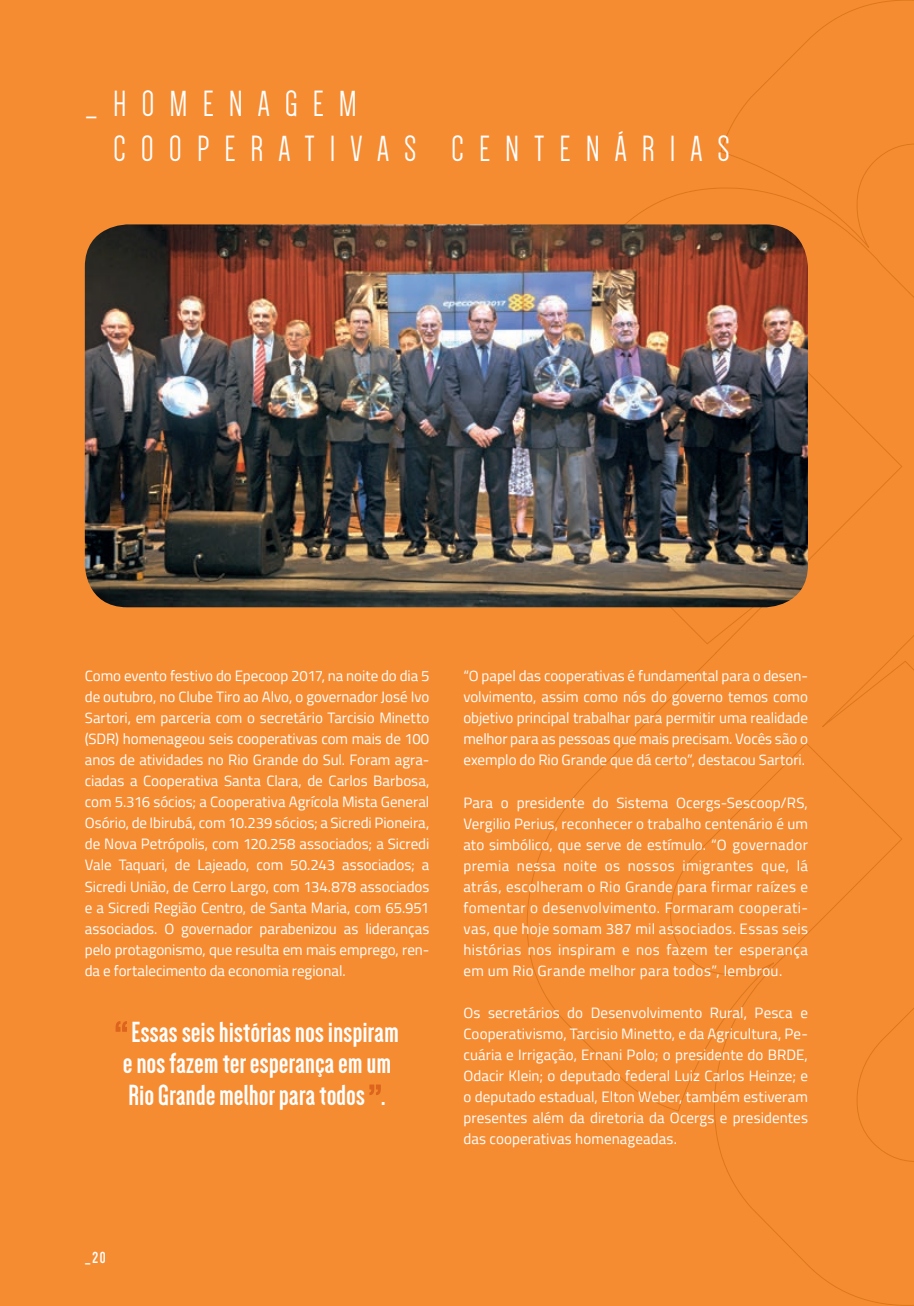
<style>
.page{position:relative;width:914px;height:1306px;background:#fff}
.page>*{position:absolute;margin:0;border:0;box-sizing:border-box;transform-origin:0 0}
.t1{font:37.5px/45px "Dense";letter-spacing:.4em;color:#fff}
.t2{font:700 30px/31.5px "Dense W01";letter-spacing:.015em;color:#fff}
.t3{font:700 16.5px "Dense W01";color:#fff}
.t4{font:15px/21px "Titillium";letter-spacing:.005em;color:#fff;text-align:justify}
</style>
<div class="page">
<div style="left:0;top:0;width:914px;height:1305px;background:#f68c32"></div>
<svg style="left:523px;top:0;width:391px;height:1305px"></svg>
<img style="left:85px;top:224px;width:723px;height:383px">
<svg style="left:116px;top:1021px;width:11px;height:10px"></svg>
<svg style="left:369px;top:1084px;width:12px;height:11px"></svg>
<h1 class="t1" style="left:113px;top:81px;width:618px;text-indent:-28px">_ HOMENAGEM<br>COOPERATIVAS CENTENÁRIAS</h1>
<p class="t4" style="left:85px;top:665px;width:346px">Como evento festivo do Epecoop 2017, na noite do dia 5 de outubro, no Clube Tiro ao Alvo, o governador José Ivo Sartori, em parceria com o secretário Tarcisio Minetto (SDR) homenageou seis cooperativas com mais de 100 anos de atividades no Rio Grande do Sul. Foram agra&shy;ciadas a Cooperativa Santa Clara, de Carlos Barbosa, com 5.316 sócios; a Cooperativa Agrícola Mista General Osório, de Ibirubá, com 10.239 sócios; a Sicredi Pioneira, de Nova Petrópolis, com 120.258 associados; a Sicredi Vale Taquari, de Lajeado, com 50.243 associados; a Sicredi União, de Cerro Largo, com 134.878 associados e a Sicredi Região Centro, de Santa Maria, com 65.951 associados. O governador parabenizou as lideranças pelo protagonismo, que resulta em mais emprego, ren&shy;da e fortalecimento da economia regional.</p>
<p class="t4" style="left:463px;top:665px;width:346px">“O papel das cooperativas é fundamental para o desen&shy;volvimento, assim como nós do governo temos como objetivo principal trabalhar para permitir uma realidade melhor para as pessoas que mais precisam. Vocês são o exemplo do Rio Grande que dá certo”, destacou Sartori.</p>
<p class="t4" style="left:463px;top:791px;width:346px">Para o presidente do Sistema Ocergs-Sescoop/RS, Vergilio Perius, reconhecer o trabalho centenário é um ato simbólico, que serve de estímulo. “O governador premia nessa noite os nossos imigrantes que, lá atrás, escolheram o Rio Grande para firmar raízes e fomentar o desenvolvimento. Formaram cooperati&shy;vas, que hoje somam 387 mil associados. Essas seis histórias nos inspiram e nos fazem ter esperança em um Rio Grande melhor para todos”, lembrou.</p>
<p class="t4" style="left:463px;top:1001px;width:346px">Os secretários do Desenvolvimento Rural, Pesca e Cooperativismo, Tarcisio Minetto, e da Agricultura, Pe&shy;cuária e Irrigação, Ernani Polo; o presidente do BRDE, Odacir Klein; o deputado federal Luiz Carlos Heinze; e o deputado estadual, Elton Weber, também estiveram presentes além da diretoria da Ocergs e presidentes das cooperativas homenageadas.</p>
<h2 class="t2" style="left:123px;top:1016px;width:277px">Essas seis histórias nos inspiram e nos fazem ter esperança em um<br>Rio Grande melhor para todos .</h2>
<p class="t3" style="left:85px;top:1249px;width:22px">_20</p>
</div>
